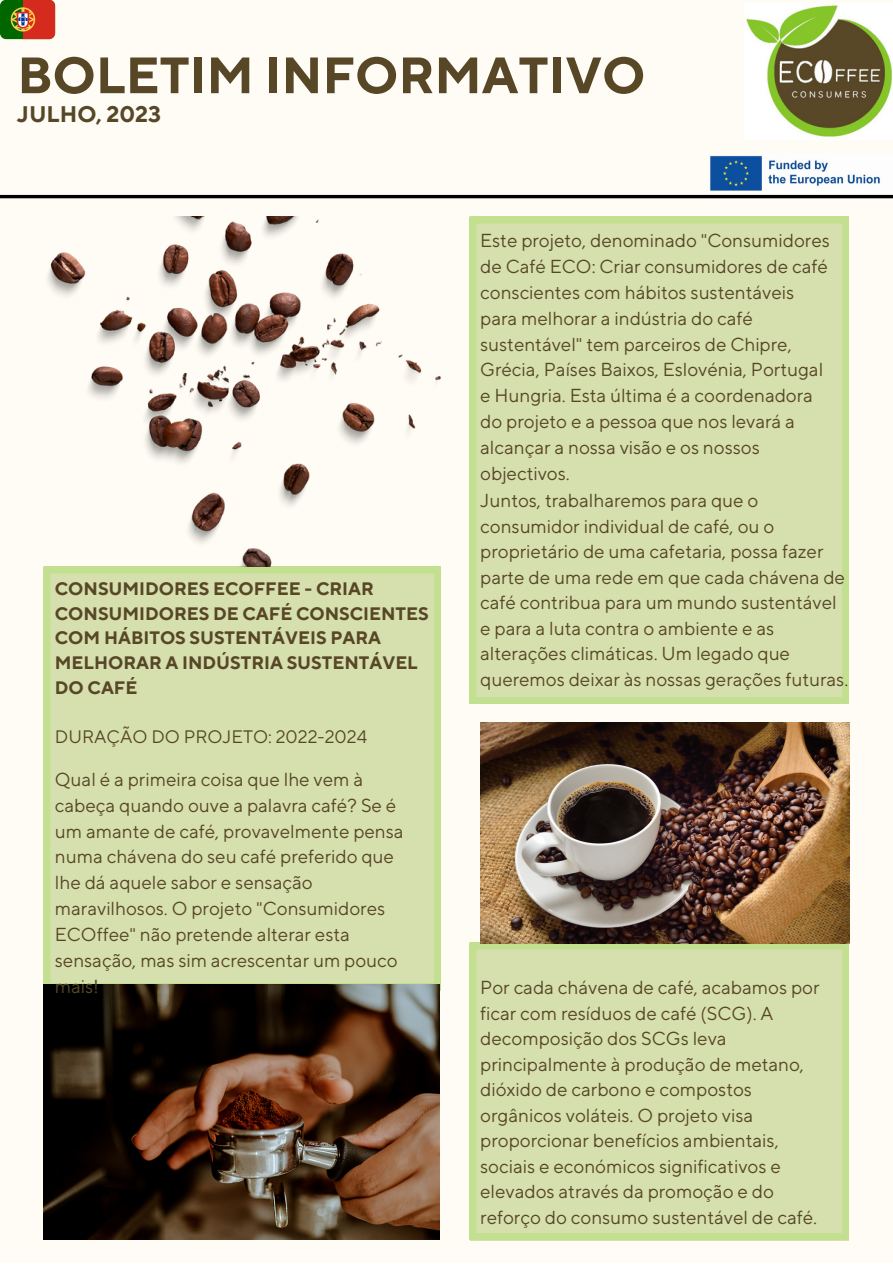
<style>
.page{position:relative;width:893px;height:1264px;background:#fff}
.page>*{position:absolute;margin:0;border:0;box-sizing:border-box;transform-origin:0 0}
.t1{font:700 51px "TT Norms Pro";color:#584727}
.t2{font:700 22.5px "TT Norms Pro";color:#584727}
.t3{font:18.75px/25.8px "TT Norms Pro";color:#584727}
.t4{font:700 18px/24.8px "TT Norms Pro";color:#584727}
.t5{font:18px "TT Norms Pro";color:#584727}
</style>
<div class="page">
<div style="left:0;top:0;width:892px;height:1262px;background:#fefcf4"></div>
<div style="left:44px;top:567px;width:397px;height:422px;background:#d6e0ae"></div>
<img style="left:47px;top:217px;width:394px;height:349px">
<svg style="left:469px;top:942px;width:379px;height:297px;background:#d4dfab"></svg>
<div style="left:469px;top:217px;width:379px;height:486px;background:#d6e0ae"></div>
<img style="left:480px;top:723px;width:369px;height:220px">
<img style="left:44px;top:984px;width:395px;height:255px">
<hr style="left:0;top:195px;width:892px;height:3px;background:#000">
<img style="left:744px;top:3px;width:148px;height:136px">
<img style="left:710px;top:155px;width:170px;height:36px">
<div style="left:0;top:0;width:55px;height:39px;background:#060;border-radius:6px"></div>
<svg style="left:11px;top:0;width:44px;height:39px;background:#b2502c"></svg>
<p class="t1" style="left:17px;top:45px;width:629px">BOLETIM INFORMATIVO</p>
<p class="t2" style="left:17px;top:101px;width:145px">JULHO, 2023</p>
<p class="t4" style="left:55px;top:577px;width:375px">CONSUMIDORES ECOFFEE - CRIAR<br>CONSUMIDORES DE CAFÉ CONSCIENTES<br>COM HÁBITOS SUSTENTÁVEIS PARA<br>MELHORAR A INDÚSTRIA SUSTENTÁVEL<br>DO CAFÉ</p>
<p class="t5" style="left:55px;top:726px;width:314px">DURAÇÃO DO PROJETO: 2022-2024</p>
<p class="t3" style="left:55px;top:767px;width:350px">Qual é a primeira coisa que lhe vem à cabeça quando ouve a palavra café? Se é um amante de café, provavelmente pensa numa chávena do seu café preferido que lhe dá aquele sabor e sensação maravilhosos. O projeto "Consumidores ECOffee" não pretende alterar esta sensação, mas sim acrescentar um pouco mais!</p>
<p class="t3" style="left:480px;top:228px;width:351px">Este projeto, denominado "Consumidores de Café ECO: Criar consumidores de café conscientes com hábitos sustentáveis para melhorar a indústria do café sustentável" tem parceiros de Chipre, Grécia, Países Baixos, Eslovénia, Portugal e Hungria. Esta última é a coordenadora do projeto e a pessoa que nos levará a alcançar a nossa visão e os nossos objectivos.</p>
<p class="t3" style="left:480px;top:488px;width:369px">Juntos, trabalharemos para que o consumidor individual de café, ou o proprietário de uma cafetaria, possa fazer parte de uma rede em que cada chávena de café contribua para um mundo sustentável e para a luta contra o ambiente e as alterações climáticas. Um legado que queremos deixar às nossas gerações futuras.</p>
<p class="t3" style="left:480px;top:975px;width:341px">Por cada chávena de café, acabamos por ficar com resíduos de café (SCG). A decomposição dos SCGs leva principalmente à produção de metano, dióxido de carbono e compostos orgânicos voláteis. O projeto visa proporcionar benefícios ambientais, sociais e económicos significativos e elevados através da promoção e do reforço do consumo sustentável de café.</p>
</div>
